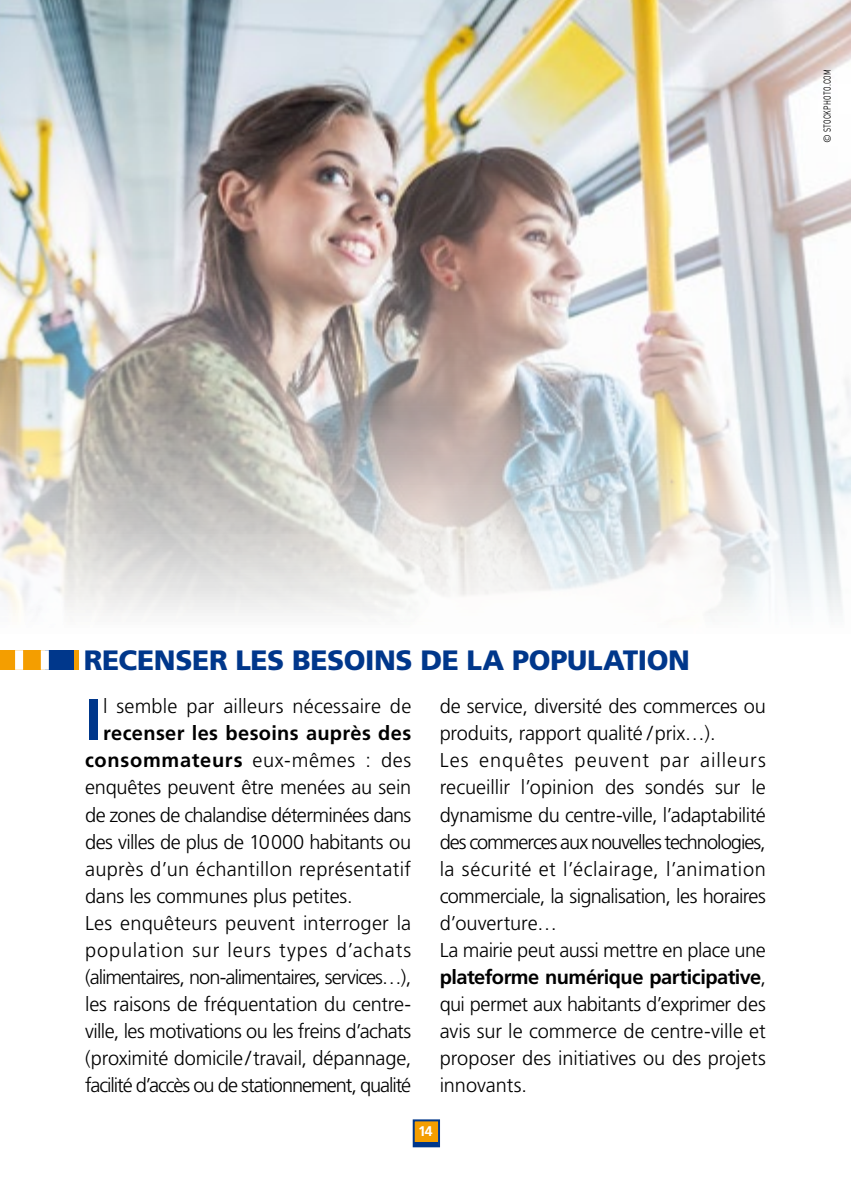
<style>
.page{position:relative;width:851px;height:1191px;background:#fff}
.page>*{position:absolute;margin:0;border:0;box-sizing:border-box;transform-origin:0 0}
.txtcourant{font:700 58.6px "Frutiger";color:#00378b}
.txtcourant-2{font:900 28px "Frutiger";letter-spacing:-.015em;color:#00378b}
.txtcourant-3{font:300 20px/27px "Frutiger";letter-spacing:-.01em;color:#000;text-align:justify}
.txtcourant-4{font:700 20px "Frutiger";letter-spacing:.02em;color:#000}
.txtcourant-5{font:300 20px "Frutiger";letter-spacing:-.035em;color:#000}
.txtcourant-6{font:300 20px "Frutiger";letter-spacing:.015em;color:#000}
.txtcourant-7{font:300 20px "Frutiger";letter-spacing:-.03em;color:#000}
.txtcourant-8{font:300 20px "Frutiger";letter-spacing:.01em;color:#000}
.t1{font:700 14px "Frutiger";color:#fff}
.ABCD{font:10px "DIN";letter-spacing:.03em;color:#000}
.s1{font-weight:300}
.s2{font-weight:700}
</style>
<div class="page">
<img style="left:0;top:0;width:850px;height:613px">
<div style="left:414px;top:1121px;width:24px;height:22px;background:#f49e00"></div>
<div style="left:414px;top:1142px;width:24px;height:5px;background:#00378b"></div>
<div style="left:412px;top:1119px;width:28px;height:28px;border:2px solid #00378b"></div>
<div style="left:0;top:650px;width:74px;height:20px;background:#00378b"></div>
<div style="left:74px;top:650px;width:5px;height:20px;background:#f49e00"></div>
<div style="left:0;top:650px;width:44px;height:20px;background:#f49e00"></div>
<div style="left:41px;top:650px;width:8px;height:20px;background:#fff"></div>
<div style="left:15px;top:650px;width:8px;height:20px;background:#fff"></div>
<p class="ABCD" style="left:820px;top:143px;width:75px;rotate:-90deg">© STOCKPHOTO.COM</p>
<p class="txtcourant-2" style="left:84px;top:643px;width:607px">RECENSER LES BESOINS DE LA POPULATION</p>
<p class="txtcourant" style="left:85px;top:685px;width:18px">I</p>
<p class="txtcourant-8" style="left:103px;top:695px;width:309px">l semble par ailleurs nécessaire de</p>
<p class="txtcourant-4" style="left:103px;top:721px;width:309px">recenser les besoins auprès des</p>
<p class="txtcourant-4" style="left:85px;top:748px;width:327px">consommateurs <span class="s1">eux-mêmes : des</span></p>
<p class="txtcourant-3" style="left:85px;top:774px;width:327px">enquêtes peuvent être menées au sein</p>
<p class="txtcourant-5" style="left:85px;top:803px;width:327px">de zones de chalandise déterminées dans</p>
<p class="txtcourant-7" style="left:85px;top:830px;width:327px">des villes de plus de 10000 habitants ou</p>
<p class="txtcourant-6" style="left:85px;top:857px;width:327px">auprès d’un échantillon représentatif</p>
<p class="txtcourant-3" style="left:85px;top:882px;width:269px">dans les communes plus petites.</p>
<p class="txtcourant-3" style="left:85px;top:909px;width:328px">Les enquêteurs peuvent interroger la population sur leurs types d’achats (alimentaires, non-alimentaires, services…), les raisons de fréquentation du centre&shy;ville, les motivations ou les freins d’achats (proximité domicile/travail, dépannage, facilité d’accès ou de stationnement, qualité</p>
<p class="txtcourant-3" style="left:439px;top:693px;width:328px">de service, diversité des commerces ou produits, rapport qualité /prix…).</p>
<p class="txtcourant-3" style="left:439px;top:747px;width:328px">Les enquêtes peuvent par ailleurs recueillir l’opinion des sondés sur le dynamisme du centre-ville, l’adaptabilité des commerces aux nouvelles technologies, la sécurité et l’éclairage, l’animation commerciale, la signalisation, les horaires d’ouverture…</p>
<p class="txtcourant-3" style="left:439px;top:936px;width:328px">La mairie peut aussi mettre en place une <span class="s2">plateforme numérique participative</span>, qui permet aux habitants d’exprimer des avis sur le commerce de centre-ville et proposer des initiatives ou des projets innovants.</p>
<p class="t1" style="left:418px;top:1123px;width:16px">14</p>
</div>
